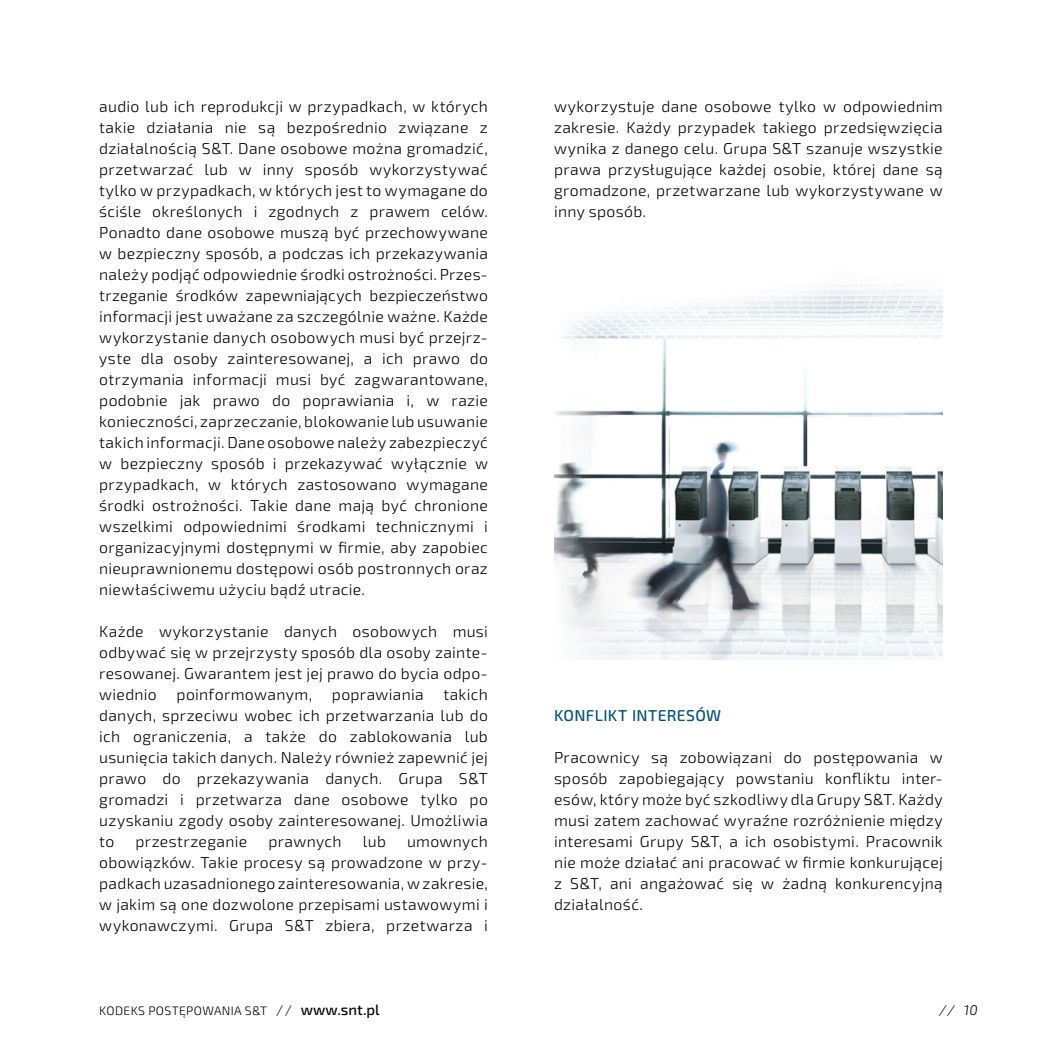
<style>
.page{position:relative;width:1042px;height:1042px;background:#fff}
.page>*{position:absolute;margin:0;border:0;box-sizing:border-box;transform-origin:0 0}
.t1{font:300 15.75px/21px "Sn T";letter-spacing:.02em;color:#000;text-align:justify}
.t2{font:500 15.75px "Sn T";letter-spacing:.02em;color:#005083}
.t3{font:italic 300 14px "Sn T";color:#000}
.t4{font:300 12.25px "Sn T";letter-spacing:.03em;color:#000}
.s1{font-size:14px}
.s2{font-weight:500;font-size:14.88px}
</style>
<div class="page">
<img style="left:554px;top:285px;width:388px;height:375px">
<p class="t1" style="left:99px;top:96px;width:390px">audio lub ich reprodukcji w przypadkach, w których takie działania nie są bezpośrednio związane z działalnością S&amp;T. Dane osobowe można gromadzić, przetwarzać lub w inny sposób wykorzystywać tylko w przypadkach, w których jest to wymagane do ściśle określonych i zgodnych z prawem celów.<br>Ponadto dane osobowe muszą być przechowywane w bezpieczny sposób, a podczas ich przekazywania należy podjąć odpowiednie środki ostrożności. Przes&shy;trzeganie środków zapewniających bezpieczeństwo informacji jest uważane za szczególnie ważne. Każde wykorzystanie danych osobowych musi być przejrz&shy;yste dla osoby zainteresowanej, a ich prawo do otrzymania informacji musi być zagwarantowane, podobnie jak prawo do poprawiania i, w razie konieczności, zaprzeczanie, blokowanie lub usuwanie takich informacji. Dane osobowe należy zabezpieczyć w bezpieczny sposób i przekazywać wyłącznie w przypadkach, w których zastosowano wymagane środki ostrożności. Takie dane mają być chronione wszelkimi odpowiednimi środkami technicznymi i organizacyjnymi dostępnymi w firmie, aby zapobiec nieuprawnionemu dostępowi osób postronnych oraz niewłaściwemu użyciu bądź utracie.</p>
<p class="t1" style="left:99px;top:621px;width:390px">Każde wykorzystanie danych osobowych musi odbywać się w przejrzysty sposób dla osoby zainte&shy;resowanej. Gwarantem jest jej prawo do bycia odpo&shy;wiednio</p>
<p class="t1" style="left:177px;top:684px;width:137px">poinformowanym,</p>
<p class="t1" style="left:332px;top:684px;width:93px">poprawiania</p>
<p class="t1" style="left:99px;top:684px;width:390px;text-indent:344px">takich danych, sprzeciwu wobec ich przetwarzania lub do ich ograniczenia, a także do zablokowania lub usunięcia takich danych. Należy również zapewnić jej prawo do przekazywania danych. Grupa S&amp;T gromadzi i przetwarza dane osobowe tylko po uzyskaniu zgody osoby zainteresowanej. Umożliwia to</p>
<p class="t1" style="left:99px;top:831px;width:390px;text-indent:308px">umownych obowiązków. Takie procesy są prowadzone w przy&shy;padkach uzasadnionego zainteresowania, w zakresie, w jakim są one dozwolone przepisami ustawowymi i wykonawczymi. Grupa S&amp;T zbiera, przetwarza i</p>
<p class="t1" style="left:135px;top:831px;width:113px">przestrzeganie</p>
<p class="t1" style="left:268px;top:831px;width:75px">prawnych</p>
<p class="t1" style="left:363px;top:831px;width:25px">lub</p>
<p class="t1" style="left:554px;top:96px;width:390px">wykorzystuje dane osobowe tylko w odpowiednim zakresie. Każdy przypadek takiego przedsięwzięcia wynika z danego celu. Grupa S&amp;T szanuje wszystkie prawa przysługujące każdej osobie, której dane są gromadzone, przetwarzane lub wykorzystywane w inny sposób.</p>
<p class="t2" style="left:554px;top:706px;width:169px">KONFLIKT INTERESÓW</p>
<p class="t1" style="left:554px;top:747px;width:390px">Pracownicy są zobowiązani do postępowania w sposób zapobiegający powstaniu konfliktu inter&shy;esów, który może być szkodliwy dla Grupy S&amp;T. Każdy musi zatem zachować wyraźne rozróżnienie między interesami Grupy S&amp;T, a ich osobistymi. Pracownik nie może działać ani pracować w firmie konkurującej z S&amp;T, ani angażować się w żadną konkurencyjną działalność.</p>
<p class="t4" style="left:99px;top:1004px;width:282px">KODEKS POSTĘPOWANIA S&amp;T <span class="s1">//</span> <span class="s2">www.snt.pl</span></p>
<p class="t3" style="left:939px;top:1002px;width:40px">// 10</p>
</div>
